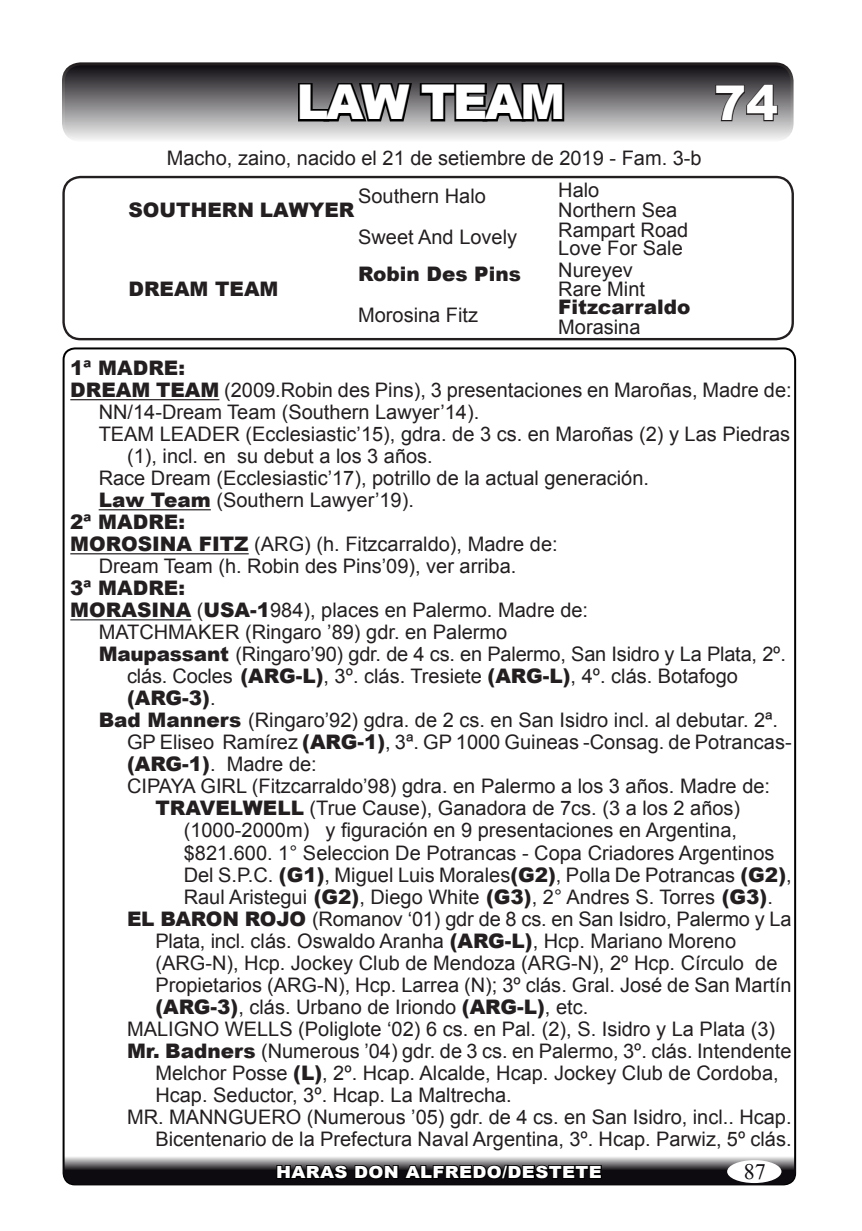
<style>
.page{position:relative;width:862px;height:1231px;background:#fff}
.page>*{position:absolute;margin:0;border:0;box-sizing:border-box;transform-origin:0 0}
.t1{font:900 48px "Arial";letter-spacing:-.05em;color:#fff}
.t2{font:22px "Times New Roman";color:#0e0b10}
.t3{font:20px "Arial";color:#231f20}
.t4{font:900 20px "Arial";color:#231f20}
.t5{font:900 16.8px "Arial";letter-spacing:.02em;color:#fff;scale:1.08 1}
.s1{font-weight:900}
.s2{font-weight:400}
</style>
<div class="page">
<svg style="left:391px;top:1149px;width:74px;height:39px"></svg>
<div style="left:64px;top:348px;width:731px;height:836px;background:#fff;border-radius:11px"></div>
<div style="left:62px;top:176px;width:732px;height:164px;border:2px solid #231f20;border-radius:17px"></div>
<div style="left:63px;top:64px;width:729px;height:76px;background:linear-gradient(to bottom,#0c090e,#efefef);border-radius:17px"></div>
<div style="left:62px;top:62px;width:731px;height:80px;border:3px solid #231f20;border-radius:17px"></div>
<svg style="left:63px;top:1155px;width:733px;height:29px;background:#626064"></svg>
<svg style="left:777px;top:1155px;width:19px;height:15px"></svg>
<svg style="left:63px;top:1155px;width:19px;height:15px"></svg>
<div style="left:727px;top:1159px;width:54px;height:23px;background:#fff;border-radius:50%"></div>
<hr style="left:70px;top:399px;width:149px;height:1px;background:#231f20">
<hr style="left:99px;top:509px;width:112px;height:1px;background:#231f20">
<hr style="left:70px;top:553px;width:179px;height:1px;background:#231f20">
<hr style="left:70px;top:619px;width:121px;height:1px;background:#2e3133">
<svg style="left:714px;top:83px;width:65px;height:39px;background:#6c696c"></svg>
<svg style="left:296px;top:62px;width:270px;height:62px;background:#403e40"></svg>
<svg style="left:275px;top:1162px;width:328px;height:18px;background:#1f1e20"></svg>
<h1 class="t1" style="left:296px;top:67px;width:270px">LAW TEAM</h1>
<h1 class="t1" style="left:714px;top:68px;width:66px">74</h1>
<p class="t3" style="left:167px;top:144px;width:536px">Macho, zaino, nacido el 21 de setiembre de 2019 - Fam. 3-b</p>
<p class="t4" style="left:128px;top:195px;width:227px">SOUTHERN LAWYER</p>
<p class="t3" style="left:558px;top:177px;width:43px">Halo</p>
<p class="t3" style="left:358px;top:182px;width:129px">Southern Halo</p>
<p class="t3" style="left:558px;top:197px;width:120px">Northern Sea</p>
<p class="t4" style="left:128px;top:274px;width:151px">DREAM TEAM</p>
<p class="t3" style="left:358px;top:224px;width:160px">Sweet And Lovely</p>
<p class="t4" style="left:358px;top:260px;width:164px">Robin Des Pins</p>
<p class="t3" style="left:358px;top:302px;width:122px">Morosina Fitz</p>
<p class="t3" style="left:558px;top:217px;width:132px">Rampart Road</p>
<p class="t3" style="left:558px;top:235px;width:126px">Love For Sale</p>
<p class="t3" style="left:558px;top:256px;width:76px">Nureyev</p>
<p class="t3" style="left:558px;top:275px;width:88px">Rare Mint</p>
<p class="t4" style="left:558px;top:293px;width:134px">Fitzcarraldo</p>
<p class="t3" style="left:558px;top:313px;width:84px">Morasina</p>
<p class="t4" style="left:70px;top:353px;width:116px">1ª MADRE:</p>
<p class="t3" style="left:70px;top:377px;width:723px"><span class="s1">DREAM TEAM</span> (2009.Robin des Pins), 3 presentaciones en Maroñas, Madre de:</p>
<p class="t3" style="left:99px;top:399px;width:382px">NN/14-Dream Team (Southern Lawyer’14).</p>
<p class="t3" style="left:99px;top:421px;width:693px">TEAM LEADER (Ecclesiastic’15), gdra. de 3 cs. en Maroñas (2) y Las Piedras</p>
<p class="t3" style="left:127px;top:443px;width:307px">(1), incl. en su debut a los 3 años.</p>
<p class="t3" style="left:99px;top:465px;width:552px">Race Dream (Ecclesiastic’17), potrillo de la actual generación.</p>
<p class="t3" style="left:99px;top:487px;width:317px"><span class="s1">Law Team</span> (Southern Lawyer’19).</p>
<p class="t4" style="left:70px;top:507px;width:116px">2ª MADRE:</p>
<p class="t3" style="left:70px;top:531px;width:489px"><span class="s1">MOROSINA FITZ</span> (ARG) (h. Fitzcarraldo), Madre de:</p>
<p class="t3" style="left:99px;top:553px;width:419px">Dream Team (h. Robin des Pins’09), ver arriba.</p>
<p class="t4" style="left:70px;top:573px;width:116px">3ª MADRE:</p>
<p class="t3" style="left:70px;top:597px;width:519px"><span class="s1">MORASINA</span> (<span class="s1">USA-1</span>984), places en Palermo. Madre de:</p>
<p class="t3" style="left:99px;top:619px;width:410px">MATCHMAKER (Ringaro ’89) gdr. en Palermo</p>
<p class="t3" style="left:99px;top:641px;width:689px"><span class="s1">Maupassant</span> (Ringaro’90) gdr. de 4 cs. en Palermo, San Isidro y La Plata, 2º.</p>
<p class="t3" style="left:127px;top:663px;width:612px">clás. Cocles <span class="s1">(ARG-L)</span>, 3º. clás. Tresiete <span class="s1">(ARG-L)</span>, 4º. clás. Botafogo</p>
<p class="t4" style="left:127px;top:683px;width:90px">(ARG-3)<span class="s2">.</span></p>
<p class="t3" style="left:99px;top:707px;width:681px"><span class="s1">Bad Manners</span> (Ringaro’92) gdra. de 2 cs. en San Isidro incl. al debutar. 2ª.</p>
<p class="t3" style="left:127px;top:729px;width:666px">GP Eliseo Ramírez <span class="s1">(ARG-1)</span>, 3ª. GP 1000 Guineas -Consag. de Potrancas-</p>
<p class="t3" style="left:127px;top:751px;width:191px"><span class="s1">(ARG-1)</span>. Madre de:</p>
<p class="t3" style="left:127px;top:773px;width:644px">CIPAYA GIRL (Fitzcarraldo’98) gdra. en Palermo a los 3 años. Madre de:</p>
<p class="t3" style="left:155px;top:795px;width:586px"><span class="s1">TRAVELWELL</span> (True Cause), Ganadora de 7cs. (3 a los 2 años)</p>
<p class="t3" style="left:184px;top:817px;width:555px">(1000-2000m) y figuración en 9 presentaciones en Argentina,</p>
<p class="t3" style="left:184px;top:839px;width:592px">$821.600. 1° Seleccion De Potrancas - Copa Criadores Argentinos</p>
<p class="t3" style="left:184px;top:861px;width:609px">Del S.P.C. <span class="s1">(G1)</span>, Miguel Luis Morales<span class="s1">(G2)</span>, Polla De Potrancas <span class="s1">(G2)</span>,</p>
<p class="t3" style="left:184px;top:883px;width:590px">Raul Aristegui <span class="s1">(G2)</span>, Diego White <span class="s1">(G3)</span>, 2° Andres S. Torres <span class="s1">(G3)</span>.</p>
<p class="t3" style="left:127px;top:905px;width:666px"><span class="s1">EL BARON ROJO</span> (Romanov ‘01) gdr de 8 cs. en San Isidro, Palermo y La</p>
<p class="t3" style="left:155px;top:927px;width:582px">Plata, incl. clás. Oswaldo Aranha <span class="s1">(ARG-L)</span>, Hcp. Mariano Moreno</p>
<p class="t3" style="left:155px;top:949px;width:623px">(ARG-N), Hcp. Jockey Club de Mendoza (ARG-N), 2º Hcp. Círculo de</p>
<p class="t3" style="left:155px;top:971px;width:638px">Propietarios (ARG-N), Hcp. Larrea (N); 3º clás. Gral. José de San Martín</p>
<p class="t3" style="left:155px;top:993px;width:434px"><span class="s1">(ARG-3)</span>, clás. Urbano de Iriondo <span class="s1">(ARG-L)</span>, etc.</p>
<p class="t3" style="left:127px;top:1015px;width:650px">MALIGNO WELLS (Poliglote ‘02) 6 cs. en Pal. (2), S. Isidro y La Plata (3)</p>
<p class="t3" style="left:127px;top:1037px;width:666px"><span class="s1">Mr. Badners</span> (Numerous ’04) gdr. de 3 cs. en Palermo, 3º. clás. Intendente</p>
<p class="t3" style="left:155px;top:1059px;width:625px">Melchor Posse <span class="s1">(L)</span>, 2º. Hcap. Alcalde, Hcap. Jockey Club de Cordoba,</p>
<p class="t3" style="left:155px;top:1081px;width:358px">Hcap. Seductor, 3º. Hcap. La Maltrecha.</p>
<p class="t3" style="left:127px;top:1103px;width:666px">MR. MANNGUERO (Numerous ’05) gdr. de 4 cs. en San Isidro, incl.. Hcap.</p>
<p class="t3" style="left:155px;top:1125px;width:638px">Bicentenario de la Prefectura Naval Argentina, 3º. Hcap. Parwiz, 5º clás.</p>
<p class="t5" style="left:276px;top:1159px;width:303px">HARAS DON ALFREDO/DESTETE</p>
<p class="t2" style="left:744px;top:1156px;width:23px">87</p>
</div>
